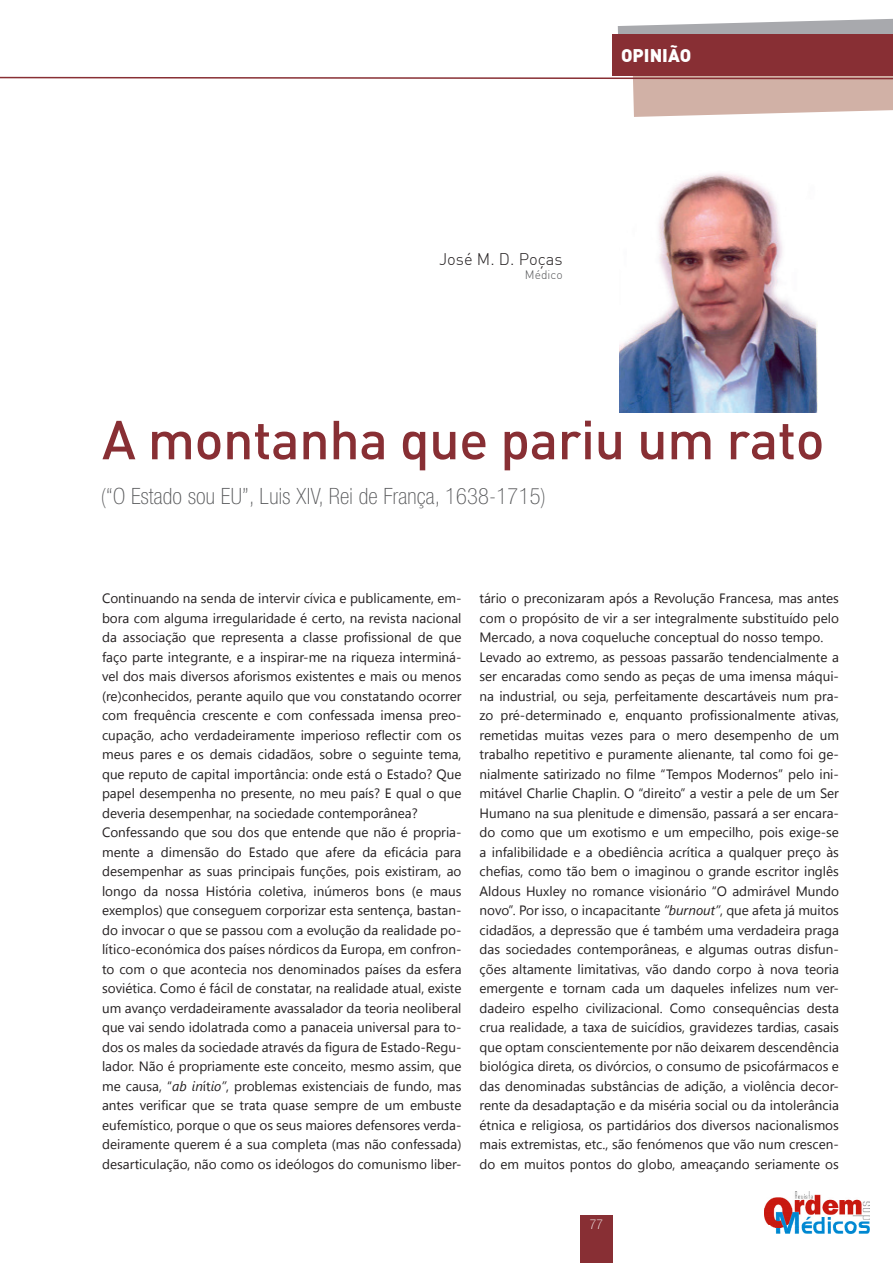
<style>
.page{position:relative;width:893px;height:1263px;background:#fff}
.page>*{position:absolute;margin:0;border:0;box-sizing:border-box;transform-origin:0 0}
.t1{font:54px "DIN Medium";letter-spacing:-.01em;color:#882f34}
.t2{font:100 condensed 22.5px "Helvetica Neue LT Std";letter-spacing:.01em;color:#57585a}
.t3{font:18px "DIN Black";color:#fff}
.t4{font:16.5px "DIN Light";color:#231f20}
.t5{font:13.5px/19.5px "Segoe UI";color:#231f20;text-align:justify}
.t6{font:100 condensed 13.5px "Helvetica Neue LT Std";color:#fff}
.t7{font:12px "DIN Light";color:#57585a}
.s1{font-style:italic}
</style>
<div class="page">
<div style="left:580px;top:1215px;width:33px;height:48px;background:#882f34"></div>
<img style="left:764px;top:1192px;width:105px;height:41px">
<img style="left:620px;top:173px;width:197px;height:239px">
<svg style="left:0;top:19px;width:893px;height:98px"></svg>
<p class="t3" style="left:621px;top:43px;width:72px">OPINIÃO</p>
<p class="t4" style="left:439px;top:249px;width:125px">José M. D. Poças</p>
<p class="t7" style="left:525px;top:267px;width:39px">Médico</p>
<p class="t1" style="left:102px;top:405px;width:724px">A montanha que pariu um rato</p>
<p class="t2" style="left:101px;top:483px;width:446px">(“O Estado sou EU”, Luis XIV, Rei de França, 1638-1715)</p>
<p class="t5" style="left:102px;top:588px;width:361px">Continuando na senda de intervir cívica e publicamente, em&shy;bora com alguma irregularidade é certo, na revista nacional da associação que representa a classe profissional de que faço parte integrante, e a inspirar-me na riqueza interminá&shy;vel dos mais diversos aforismos existentes e mais ou menos (re)conhecidos, perante aquilo que vou constatando ocorrer com frequência crescente e com confessada imensa preo&shy;cupação, acho verdadeiramente imperioso reflectir com os meus pares e os demais cidadãos, sobre o seguinte tema, que reputo de capital importância: onde está o Estado? Que papel desempenha no presente, no meu país? E qual o que deveria desempenhar, na sociedade contemporânea?</p>
<p class="t5" style="left:102px;top:822px;width:361px">Confessando que sou dos que entende que não é propria&shy;mente a dimensão do Estado que afere da eficácia para desempenhar as suas principais funções, pois existiram, ao longo da nossa História coletiva, inúmeros bons (e maus exemplos) que conseguem corporizar esta sentença, bastan&shy;do invocar o que se passou com a evolução da realidade po&shy;lítico-económica dos países nórdicos da Europa, em confron&shy;to com o que acontecia nos denominados países da esfera soviética. Como é fácil de constatar, na realidade atual, existe um avanço verdadeiramente avassalador da teoria neoliberal que vai sendo idolatrada como a panaceia universal para to&shy;dos os males da sociedade através da figura de Estado-Regu&shy;lador. Não é propriamente este conceito, mesmo assim, que me causa, “<span class="s1">ab in</span>ít<span class="s1">io”</span>, problemas existenciais de fundo, mas antes verificar que se trata quase sempre de um embuste eufemístico, porque o que os seus maiores defensores verda&shy;deiramente querem é a sua completa (mas não confessada) desarticulação, não como os ideólogos do comunismo liber-</p>
<p class="t5" style="left:479px;top:588px;width:361px">tário o preconizaram após a Revolução Francesa, mas antes com o propósito de vir a ser integralmente substituído pelo Mercado, a nova coqueluche conceptual do nosso tempo.</p>
<p class="t5" style="left:479px;top:646px;width:361px">Levado ao extremo, as pessoas passarão tendencialmente a ser encaradas como sendo as peças de uma imensa máqui&shy;na industrial, ou seja, perfeitamente descartáveis num pra&shy;zo pré-determinado e, enquanto profissionalmente ativas, remetidas muitas vezes para o mero desempenho de um trabalho repetitivo e puramente alienante, tal como foi ge&shy;nialmente satirizado no filme “Tempos Modernos” pelo ini&shy;mitável Charlie Chaplin. O “direito” a vestir a pele de um Ser Humano na sua plenitude e dimensão, passará a ser encara&shy;do como que um exotismo e um empecilho, pois exige-se a infalibilidade e a obediência acrítica a qualquer preço às chefias, como tão bem o imaginou o grande escritor inglês Aldous Huxley no romance visionário “O admirável Mundo novo”. Por isso, o incapacitante <span class="s1">“burnout”</span>, que afeta já muitos cidadãos, a depressão que é também uma verdadeira praga das sociedades contemporâneas, e algumas outras disfun&shy;ções altamente limitativas, vão dando corpo à nova teoria emergente e tornam cada um daqueles infelizes num ver&shy;dadeiro espelho civilizacional. Como consequências desta crua realidade, a taxa de suicídios, gravidezes tardias, casais que optam conscientemente por não deixarem descendência biológica direta, os divórcios, o consumo de psicofármacos e das denominadas substâncias de adição, a violência decor&shy;rente da desadaptação e da miséria social ou da intolerância étnica e religiosa, os partidários dos diversos nacionalismos mais extremistas, etc., são fenómenos que vão num crescen&shy;do em muitos pontos do globo, ameaçando seriamente os</p>
<p class="t6" style="left:590px;top:1216px;width:14px">77</p>
</div>
